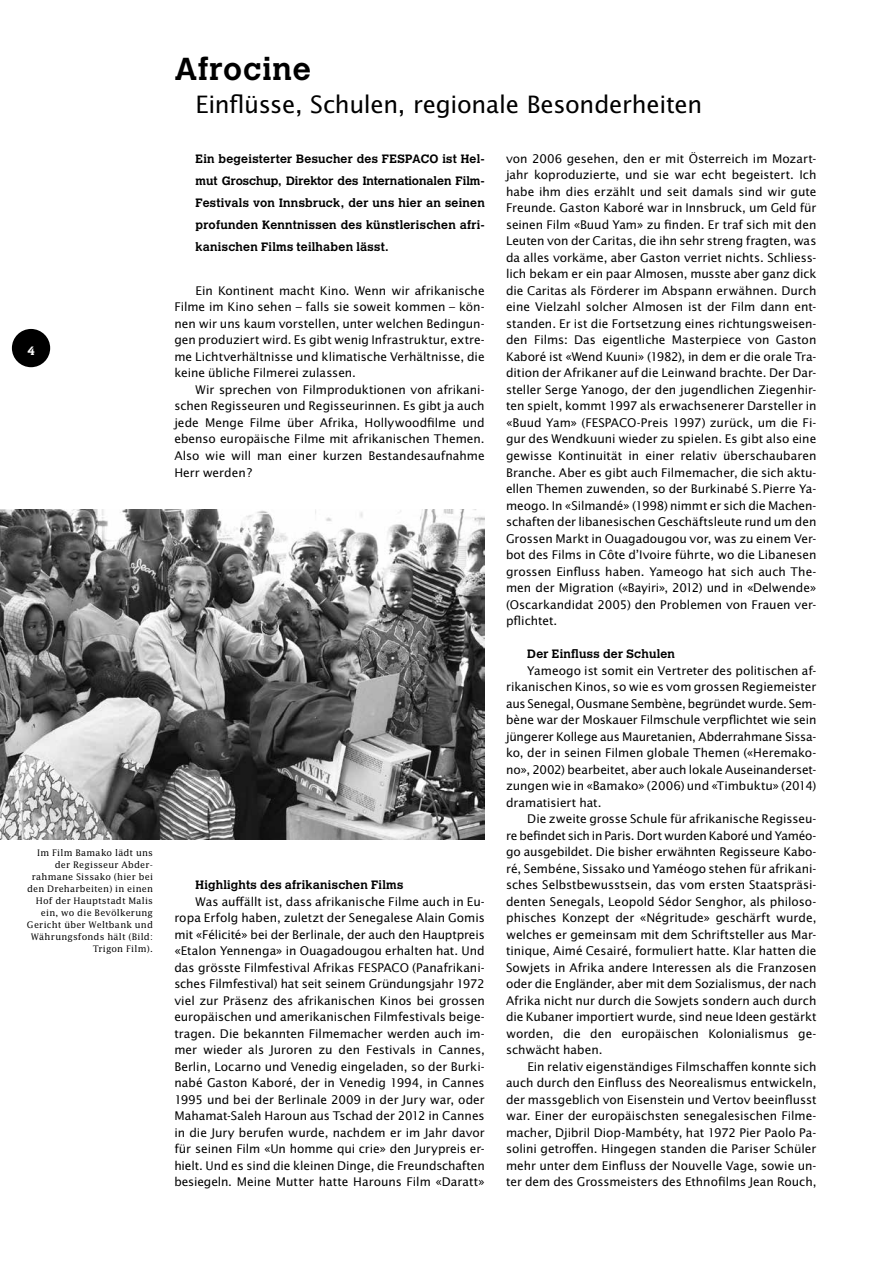
<style>
.page{position:relative;width:893px;height:1263px;background:#fff}
.page>*{position:absolute;margin:0;border:0;box-sizing:border-box;transform-origin:0 0}
.t1{font:700 31.5px "Calvert";letter-spacing:.025em;color:#000}
.t2{font:24px "Lucida Sans";letter-spacing:-.015em;color:#000}
.t3{font:12px/16.5px "Lucida Sans";letter-spacing:-.005em;color:#000;text-align:justify}
.t4{font:700 12px/22px "Calvert";letter-spacing:.02em;color:#000;text-align:justify}
.t5{font:700 12px "Calvert";color:#fff}
.t6{font:9px/12px "Lucida";letter-spacing:.02em;color:#000;text-align:right}
</style>
<div class="page">
<div style="left:12px;top:329px;width:38px;height:38px;background:#000;border-radius:50%"></div>
<img style="left:0;top:509px;width:485px;height:330px">
<p class="t5" style="left:27px;top:343px;width:9px">4</p>
<p class="t6" style="left:27px;top:847px;width:128px">Im Film Bamako lädt uns der Regisseur Abder&shy;rahmane Sissako (hier bei den Dreharbeiten) in einen<br>Hof der Hauptstadt Malis ein, wo die Bevölkerung<br>Gericht über Weltbank und<br>Währungsfonds hält (Bild:<br>Trigon Film).</p>
<h1 class="t1" style="left:174px;top:49px;width:138px">Afrocine</h1>
<h2 class="t2" style="left:196px;top:90px;width:508px">Einflüsse, Schulen, regionale Besonderheiten</h2>
<p class="t4" style="left:196px;top:147px;width:291px">Ein begeisterter Besucher des FESPACO ist Hel&shy;mut Groschup, Direktor des Internationalen Film-Festivals von Innsbruck, der uns hier an seinen profunden Kenntnissen des künstlerischen afri&shy;kanischen Films teilhaben lässt.</p>
<p class="t3" style="left:174px;top:282px;width:312px;text-indent:21px">Ein Kontinent macht Kino. Wenn wir afrikanische Filme im Kino sehen – falls sie soweit kommen – kön&shy;nen wir uns kaum vorstellen, unter welchen Bedingun&shy;gen produziert wird. Es gibt wenig Infrastruktur, extre&shy;me Lichtverhältnisse und klimatische Verhältnisse, die keine übliche Filmerei zulassen.</p>
<p class="t3" style="left:174px;top:381px;width:312px;text-indent:21px">Wir sprechen von Filmproduktionen von afrikani&shy;schen Regisseuren und Regisseurinnen. Es gibt ja auch jede Menge Filme über Afrika, Hollywoodfilme und ebenso europäische Filme mit afrikanischen Themen.<br>Also wie will man einer kurzen Bestandesaufnahme Herr werden?</p>
<p class="t3" style="left:506px;top:150px;width:312px">von 2006 gesehen, den er mit Österreich im Mozart&shy;jahr koproduzierte, und sie war echt begeistert. Ich habe ihm dies erzählt und seit damals sind wir gute Freunde. Gaston Kaboré war in Innsbruck, um Geld für seinen Film «Buud Yam» zu finden. Er traf sich mit den Leuten von der Caritas, die ihn sehr streng fragten, was da alles vorkäme, aber Gaston verriet nichts. Schliess&shy;lich bekam er ein paar Almosen, musste aber ganz dick die Caritas als Förderer im Abspann erwähnen. Durch eine Vielzahl solcher Almosen ist der Film dann ent&shy;standen. Er ist die Fortsetzung eines richtungsweisen&shy;den Films: Das eigentliche Masterpiece von Gaston Kaboré ist «Wend Kuuni» (1982), in dem er die orale Tra&shy;dition der Afrikaner auf die Leinwand brachte. Der Dar&shy;steller Serge Yanogo, der den jugendlichen Ziegenhir&shy;ten spielt, kommt 1997 als erwachsenerer Darsteller in «Buud Yam» (FESPACO-Preis 1997) zurück, um die Fi&shy;gur des Wendkuuni wieder zu spielen. Es gibt also eine gewisse Kontinuität in einer relativ überschaubaren Branche. Aber es gibt auch Filmemacher, die sich aktu&shy;ellen Themen zuwenden, so der Burkinabé S.Pierre Ya&shy;meogo. In «Silmandé» (1998) nimmt er sich die Machen&shy;schaften der libanesischen Geschäftsleute rund um den Grossen Markt in Ouagadougou vor, was zu einem Ver&shy;bot des Films in Côte d’Ivoire führte, wo die Libanesen grossen Einfluss haben. Yameogo hat sich auch The&shy;men der Migration («Bayiri», 2012) und in «Delwende» (Oscarkandidat 2005) den Problemen von Frauen ver&shy;pflichtet.</p>
<p class="t4" style="left:527px;top:643px;width:149px">Der Einfluss der Schulen</p>
<p class="t3" style="left:506px;top:662px;width:312px;text-indent:21px">Yameogo ist somit ein Vertreter des politischen af&shy;rikanischen Kinos, so wie es vom grossen Regiemeister aus Senegal, Ousmane Sembène, begründet wurde. Sem&shy;bène war der Moskauer Filmschule verpflichtet wie sein jüngerer Kollege aus Mauretanien, Abderrahmane Sissa&shy;ko, der in seinen Filmen globale Themen («Heremako&shy;no», 2002) bearbeitet, aber auch lokale Auseinanderset&shy;zungen wie in «Bamako» (2006) und «Timbuktu» (2014) dramatisiert hat.</p>
<p class="t3" style="left:506px;top:810px;width:312px;text-indent:21px">Die zweite grosse Schule für afrikanische Regisseu&shy;re befindet sich in Paris. Dort wurden Kaboré und Yaméo&shy;go ausgebildet. Die bisher erwähnten Regisseure Kabo&shy;ré, Sembéne, Sissako und Yaméogo stehen für afrikani&shy;sches Selbstbewusstsein, das vom ersten Staatspräsi&shy;denten Senegals, Leopold Sédor Senghor, als philoso&shy;phisches Konzept der «Négritude» geschärft wurde, welches er gemeinsam mit dem Schriftsteller aus Mar&shy;tinique, Aimé Cesairé, formuliert hatte. Klar hatten die Sowjets in Afrika andere Interessen als die Franzosen oder die Engländer, aber mit dem Sozialismus, der nach Afrika nicht nur durch die Sowjets sondern auch durch die Kubaner importiert wurde, sind neue Ideen gestärkt worden, die den europäischen Kolonialismus ge&shy;schwächt haben.</p>
<p class="t3" style="left:506px;top:1058px;width:312px;text-indent:21px">Ein relativ eigenständiges Filmschaffen konnte sich auch durch den Einfluss des Neorealismus entwickeln, der massgeblich von Eisenstein und Vertov beeinflusst war. Einer der europäischsten senegalesischen Filme&shy;macher, Djibril Diop-Mambéty, hat 1972 Pier Paolo Pa&shy;solini getroffen. Hingegen standen die Pariser Schüler mehr unter dem Einfluss der Nouvelle Vage, sowie un&shy;ter dem des Grossmeisters des Ethnofilms Jean Rouch,</p>
<p class="t4" style="left:196px;top:874px;width:209px">Highlights des afrikanischen Films</p>
<p class="t3" style="left:174px;top:893px;width:312px;text-indent:21px">Was auffällt ist, dass afrikanische Filme auch in Eu&shy;ropa Erfolg haben, zuletzt der Senegalese Alain Gomis mit «Félicité» bei der Berlinale, der auch den Hauptpreis «Etalon Yennenga» in Ouagadougou erhalten hat. Und das grösste Filmfestival Afrikas FESPACO (Panafrikani&shy;sches Filmfestival) hat seit seinem Gründungsjahr 1972 viel zur Präsenz des afrikanischen Kinos bei grossen europäischen und amerikanischen Filmfestivals beige&shy;tragen. Die bekannten Filmemacher werden auch im&shy;mer wieder als Juroren zu den Festivals in Cannes, Berlin, Locarno und Venedig eingeladen, so der Burki&shy;nabé Gaston Kaboré, der in Venedig 1994, in Cannes 1995 und bei der Berlinale 2009 in der Jury war, oder Mahamat-Saleh Haroun aus Tschad der 2012 in Cannes in die Jury berufen wurde, nachdem er im Jahr davor für seinen Film «Un homme qui crie» den Jurypreis er&shy;hielt. Und es sind die kleinen Dinge, die Freundschaften besiegeln. Meine Mutter hatte Harouns Film «Daratt»</p>
</div>
